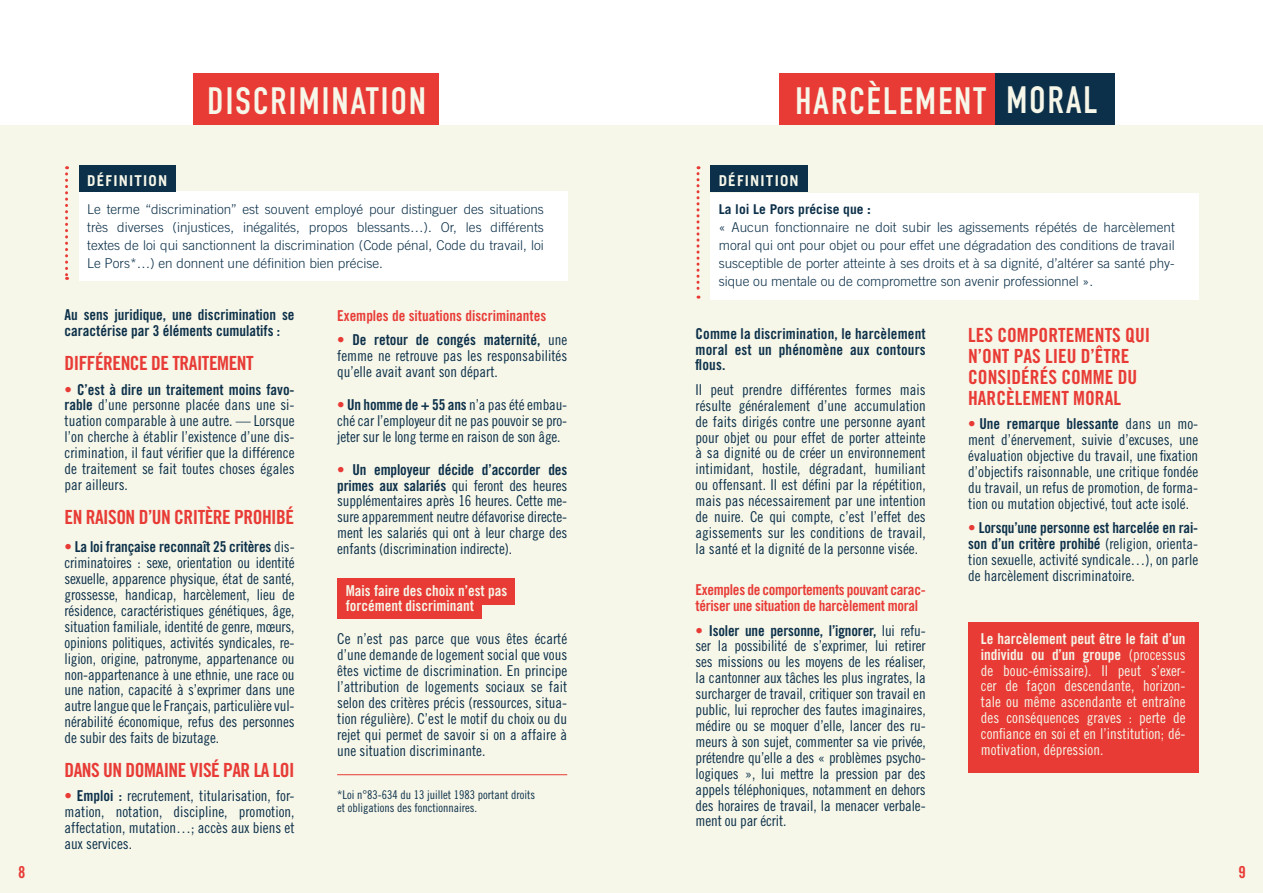
<style>
.page{position:relative;width:1263px;height:893px;background:#fff}
.page>*{position:absolute;margin:0;border:0;box-sizing:border-box;transform-origin:0 0}
.t1{font:700 37.5px "DIN Condensed";letter-spacing:.06em;color:#f6f6e9}
.t2{font:19.5px "Trade Gothic Bold Cond Twenty";letter-spacing:-.025em;color:#e83b35}
.t3{font:19.5px/21px "Trade Gothic Bold Cond Twenty";color:#e83b35}
.t4{font:16.5px "Trade Gothic Bold Cond Twenty";color:#e83b35}
.t5{font:15px/15.9px "Trade Gothic Cond Eighteen";color:#0c3049;text-align:justify}
.t6{font:15px/15.9px "Trade Gothic Bold Cond Twenty";color:#0c3049}
.t7{font:15px/15.9px "Trade Gothic Cond Eighteen";color:#f6f6e9;text-align:justify}
.t8{font:15px/15.9px "Trade Gothic Bold Cond Twenty";color:#f6f6e9}
.t9{font:15px/15.9px "Trade Gothic Bold Cond Twenty";letter-spacing:-.02em;color:#e83b35}
.t10{font:15px "Trade Gothic Bold Cond Twenty";color:#e83b35}
.t11{font:700 15px "Trade Gothic";letter-spacing:.08em;color:#f6f6e9}
.t12{font:300 13.5px/18px "Trade Gothic";color:#0c3049;text-align:justify}
.t13{font:700 13.5px "Trade Gothic";color:#0c3049}
.t14{font:12px/13.5px "Trade Gothic Cond Eighteen";color:#0c3049}
.s1{font-family:"Trade Gothic Cond Eighteen";color:#e83b35}
.s2{font-family:"Trade Gothic Bold Cond Twenty"}
.s3{font-family:"Trade Gothic Cond Eighteen"}
.s4{color:#e83b35}
</style>
<div class="page">
<div style="left:631px;top:0;width:632px;height:893px;background:#f6f6e9"></div>
<div style="left:0;top:0;width:631px;height:893px;background:#f6f6e9"></div>
<div style="left:0;top:0;width:1263px;height:125px;background:#fff"></div>
<div style="left:79px;top:191px;width:488px;height:90px;background:#fff"></div>
<div style="left:79px;top:165px;width:97px;height:27px;background:#0c3049"></div>
<svg style="left:65px;top:166px;width:3px;height:114px"></svg>
<div style="left:193px;top:74px;width:245px;height:51px;background:#e83b35"></div>
<div style="left:337px;top:578px;width:178px;height:27px;background:#e83b35"></div>
<div style="left:337px;top:592px;width:145px;height:27px;background:#e83b35"></div>
<hr style="left:337px;top:774px;width:230px;height:1px;background:#e83b35">
<div style="left:710px;top:193px;width:489px;height:106px;background:#fff"></div>
<div style="left:710px;top:165px;width:98px;height:27px;background:#0c3049"></div>
<svg style="left:696px;top:166px;width:3px;height:133px"></svg>
<div style="left:779px;top:74px;width:292px;height:51px;background:#e83b35"></div>
<div style="left:995px;top:74px;width:120px;height:51px;background:#0c3049"></div>
<div style="left:968px;top:622px;width:230px;height:150px;background:#e83b35"></div>
<h1 class="t1" style="left:207px;top:75px;width:220px">DISCRIMINATION</h1>
<p class="t11" style="left:87px;top:171px;width:81px">DÉFINITION</p>
<p class="t12" style="left:87px;top:200px;width:458px">Le terme ‘‘discrimination’’ est souvent employé pour distinguer des situations très diverses (injustices, inégalités, propos blessants…). Or, les différents textes de loi qui sanctionnent la discrimination (Code pénal, Code du travail, loi Le Pors*…) en donnent une définition bien précise.</p>
<p class="t6" style="left:65px;top:307px;width:232px">Au sens juridique, une discrimination se caractérise par 3 éléments cumulatifs :</p>
<h2 class="t2" style="left:65px;top:351px;width:191px">DIFFÉRENCE DE TRAITEMENT</h2>
<p class="t6" style="left:65px;top:381px;width:232px"><span class="s1">•</span> C’est à dire un traitement moins favo-</p>
<p class="t5" style="left:65px;top:397px;width:232px"><span class="s2">rable</span> d’une personne placée dans une si&shy;tuation comparable à une autre. — Lorsque l’on cherche à établir l’existence d’une dis&shy;crimination, il faut vérifier que la différence de traitement se fait toutes choses égales par ailleurs.</p>
<h2 class="t2" style="left:65px;top:505px;width:231px">EN RAISON D’UN CRITÈRE PROHIBÉ</h2>
<p class="t6" style="left:65px;top:539px;width:232px"><span class="s1">•</span> La loi française reconnaît 25 critères <span class="s3">dis-</span></p>
<p class="t5" style="left:65px;top:555px;width:232px">criminatoires : sexe, orientation ou identité sexuelle, apparence physique, état de santé, grossesse, handicap, harcèlement, lieu de résidence, caractéristiques génétiques, âge, situation familiale, identité de genre, mœurs, opinions politiques, activités syndicales, re&shy;ligion, origine, patronyme, appartenance ou non-appartenance à une ethnie, une race ou une nation, capacité à s’exprimer dans une autre langue que le Français, particulière vul&shy;nérabilité économique, refus des personnes de subir des faits de bizutage.</p>
<h2 class="t2" style="left:65px;top:758px;width:232px">DANS UN DOMAINE VISÉ PAR LA LOI</h2>
<p class="t5" style="left:65px;top:788px;width:232px"><span class="s4">•</span> <span class="s2">Emploi :</span> recrutement, titularisation, for&shy;mation, notation, discipline, promotion, affectation, mutation…; accès aux biens et aux services.</p>
<p class="t10" style="left:337px;top:306px;width:211px">Exemples de situations discriminantes</p>
<p class="t6" style="left:337px;top:332px;width:232px"><span class="s1">•</span> De retour de congés maternité, <span class="s3">une</span></p>
<p class="t5" style="left:337px;top:348px;width:232px">femme ne retrouve pas les responsabilités qu’elle avait avant son départ.</p>
<p class="t6" style="left:337px;top:396px;width:232px"><span class="s1">•</span> Un homme de + 55 ans <span class="s3">n’a pas été embau-</span></p>
<p class="t5" style="left:337px;top:412px;width:232px">ché car l’employeur dit ne pas pouvoir se pro&shy;jeter sur le long terme en raison de son âge.</p>
<p class="t6" style="left:337px;top:461px;width:232px"><span class="s1">•</span> Un employeur décide d’accorder des</p>
<p class="t5" style="left:337px;top:477px;width:232px"><span class="s2">primes aux salariés</span> qui feront des heures supplémentaires après 16 heures. Cette me&shy;sure apparemment neutre défavorise directe&shy;ment les salariés qui ont à leur charge des enfants (discrimination indirecte).</p>
<p class="t8" style="left:346px;top:582px;width:163px">Mais faire des choix n’est pas forcément discriminant</p>
<p class="t5" style="left:337px;top:631px;width:232px">Ce n’est pas parce que vous êtes écarté d’une demande de logement social que vous êtes victime de discrimination. En principe l’attribution de logements sociaux se fait selon des critères précis (ressources, situa&shy;tion régulière). C’est le motif du choix ou du rejet qui permet de savoir si on a affaire à une situation discriminante.</p>
<p class="t14" style="left:337px;top:788px;width:200px">*Loi n°83-634 du 13 juillet 1983 portant droits et obligations des fonctionnaires.</p>
<h1 class="t1" style="left:795px;top:75px;width:304px">HARCÈLEMENT MORAL</h1>
<p class="t11" style="left:719px;top:171px;width:81px">DÉFINITION</p>
<p class="t13" style="left:719px;top:201px;width:154px">La loi Le Pors précise que :</p>
<p class="t12" style="left:719px;top:218px;width:457px">« Aucun fonctionnaire ne doit subir les agissements répétés de harcèlement moral qui ont pour objet ou pour effet une dégradation des conditions de travail susceptible de porter atteinte à ses droits et à sa dignité, d’altérer sa santé phy&shy;sique ou mentale ou de compromettre son avenir professionnel ».</p>
<p class="t6" style="left:696px;top:325px;width:232px;text-align:justify">Comme la discrimination, le harcèlement moral est un phénomène aux contours flous.</p>
<p class="t5" style="left:696px;top:381px;width:232px">Il peut prendre différentes formes mais résulte généralement d’une accumulation de faits dirigés contre une personne ayant pour objet ou pour effet de porter atteinte à sa dignité ou de créer un environnement intimidant, hostile, dégradant, humiliant ou offensant. Il est défini par la répétition, mais pas nécessairement par une intention de nuire. Ce qui compte, c’est l’effet des agissements sur les conditions de travail, la santé et la dignité de la personne visée.</p>
<p class="t9" style="left:696px;top:582px;width:232px">Exemples de comportements pouvant carac&shy;tériser une situation de harcèlement moral</p>
<p class="t6" style="left:696px;top:622px;width:232px"><span class="s1">•</span> Isoler une personne, l’ignorer, <span class="s3">lui refu-</span></p>
<p class="t5" style="left:696px;top:638px;width:232px">ser la possibilité de s’exprimer, lui retirer ses missions ou les moyens de les réaliser, la cantonner aux tâches les plus ingrates, la surcharger de travail, critiquer son travail en public, lui reprocher des fautes imaginaires, médire ou se moquer d’elle, lancer des ru&shy;meurs à son sujet, commenter sa vie privée, prétendre qu’elle a des « problèmes psycho&shy;logiques », lui mettre la pression par des appels téléphoniques, notamment en dehors des horaires de travail, la menacer verbale&shy;ment ou par écrit.</p>
<h2 class="t3" style="left:968px;top:324px;width:183px">LES COMPORTEMENTS QUI<br>N’ONT PAS LIEU D’ÊTRE<br>CONSIDÉRÉS COMME DU<br>HARCÈLEMENT MORAL</h2>
<p class="t6" style="left:968px;top:416px;width:232px"><span class="s1">•</span> Une remarque blessante <span class="s3">dans un mo-</span></p>
<p class="t5" style="left:968px;top:432px;width:232px">ment d’énervement, suivie d’excuses, une évaluation objective du travail, une fixation d’objectifs raisonnable, une critique fondée du travail, un refus de promotion, de forma&shy;tion ou mutation objectivé, tout acte isolé.</p>
<p class="t6" style="left:968px;top:520px;width:232px"><span class="s1">•</span> Lorsqu’une personne est harcelée en rai&shy;son d’un critère prohibé <span class="s3">(religion, orienta-</span></p>
<p class="t5" style="left:968px;top:552px;width:232px">tion sexuelle, activité syndicale…), on parle de harcèlement discriminatoire.</p>
<p class="t8" style="left:981px;top:630px;width:206px">Le harcèlement peut être le fait d’un individu ou d’un groupe <span class="s3">(processus</span></p>
<p class="t7" style="left:981px;top:662px;width:206px">de bouc-émissaire). Il peut s’exer&shy;cer de façon descendante, horizon&shy;tale ou même ascendante et entraîne des conséquences graves : perte de confiance en soi et en l’institution; dé&shy;motivation, dépression.</p>
<p class="t4" style="left:18px;top:862px;width:9px">8</p>
<p class="t4" style="left:1238px;top:862px;width:9px">9</p>
</div>
